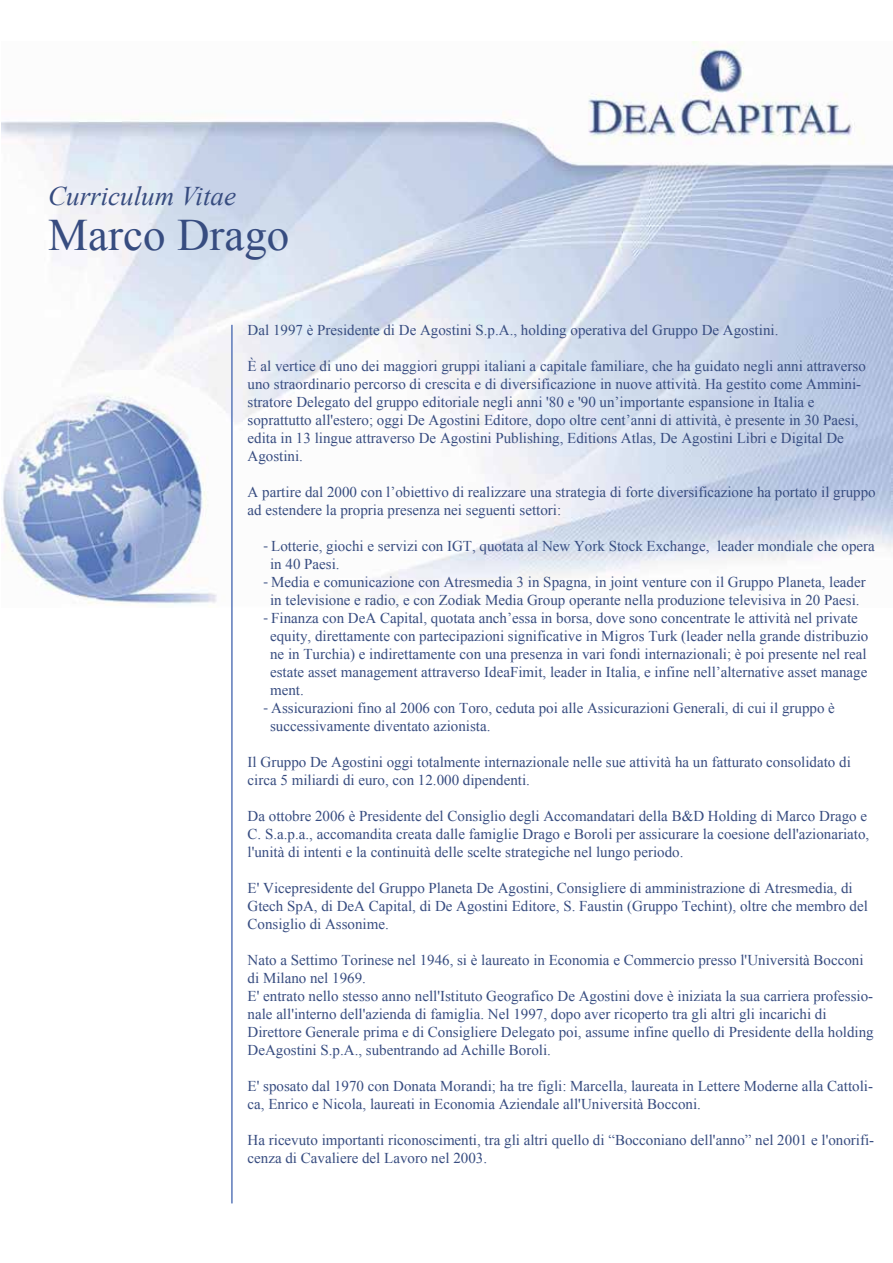
<style>
.page{position:relative;width:893px;height:1263px;background:#fff}
.page>*{position:absolute;margin:0;border:0;box-sizing:border-box;transform-origin:0 0}
.t1{font:45px "Times New Roman";color:#374c80}
.t2{font:italic 27px "Times New Roman";color:#374c80}
.t3{font:15px/18px "Times New Roman";color:#374c80}
.s1{font-family:"Myriad Pro"}
</style>
<div class="page">
<img style="left:2px;top:42px;width:891px;height:562px">
<hr style="left:231px;top:325px;width:2px;height:878px;background:#5a78b9">
<h2 class="t2" style="left:48px;top:177px;width:189px">Curriculum Vitae</h2>
<h1 class="t1" style="left:48px;top:205px;width:243px">Marco Drago</h1>
<p class="t3" style="left:248px;top:321px;width:532px">Dal 1997 è Presidente di De Agostini S.p.A., holding operativa del Gruppo De Agostini.</p>
<p class="t3" style="left:248px;top:357px;width:620px">È al vertice di uno dei maggiori gruppi italiani a capitale familiare, che ha guidato negli anni attraverso uno straordinario percorso di crescita e di diversificazione in nuove attività. Ha gestito come Ammini&shy;stratore Delegato del gruppo editoriale negli anni '80 e '90 un’importante espansione in Italia e soprattutto all'estero; oggi De Agostini Editore, dopo oltre cent’anni di attività, è presente in 30 Paesi, edita in 13 lingue attraverso De Agostini Publishing, Editions Atlas, De Agostini Libri e Digital De Agostini.</p>
<p class="t3" style="left:248px;top:483px;width:630px">A partire dal 2000 con l’obiettivo di realizzare una strategia di forte diversificazione ha portato il gruppo ad estendere la propria presenza nei seguenti settori:</p>
<p class="t3" style="left:270px;top:537px;width:606px;text-indent:-7px"><span class="s1">-</span> Lotterie, giochi e servizi con IGT, quotata al New York Stock Exchange, leader mondiale che opera in 40 Paesi.</p>
<p class="t3" style="left:263px;top:573px;width:604px;text-align:center"><span class="s1">-</span> Media e comunicazione con Atresmedia 3 in Spagna, in joint venture con il Gruppo Planeta, leader in televisione e radio, e con Zodiak Media Group operante nella produzione televisiva in 20 Paesi.</p>
<p class="t3" style="left:270px;top:609px;width:600px;text-indent:-7px"><span class="s1">-</span> Finanza con DeA Capital, quotata anch’essa in borsa, dove sono concentrate le attività nel private equity, direttamente con partecipazioni significative in Migros Turk (leader nella grande distribuzio ne in Turchia) e indirettamente con una presenza in vari fondi internazionali; è poi presente nel real estate asset management attraverso IdeaFimit, leader in Italia, e infine nell’alternative asset manage ment.</p>
<p class="t3" style="left:270px;top:699px;width:566px;text-indent:-7px"><span class="s1">-</span> Assicurazioni fino al 2006 con Toro, ceduta poi alle Assicurazioni Generali, di cui il gruppo è successivamente diventato azionista.</p>
<p class="t3" style="left:248px;top:753px;width:605px">Il Gruppo De Agostini oggi totalmente internazionale nelle sue attività ha un fatturato consolidato di circa 5 miliardi di euro, con 12.000 dipendenti.</p>
<p class="t3" style="left:248px;top:807px;width:623px">Da ottobre 2006 è Presidente del Consiglio degli Accomandatari della B&amp;D Holding di Marco Drago e<br>C. S.a.p.a., accomandita creata dalle famiglie Drago e Boroli per assicurare la coesione dell'azionariato, l'unità di intenti e la continuità delle scelte strategiche nel lungo periodo.</p>
<p class="t3" style="left:248px;top:879px;width:622px">E' Vicepresidente del Gruppo Planeta De Agostini, Consigliere di amministrazione di Atresmedia, di<br>Gtech SpA, di DeA Capital, di De Agostini Editore, S. Faustin (Gruppo Techint), oltre che membro del<br>Consiglio di Assonime.</p>
<p class="t3" style="left:248px;top:951px;width:628px">Nato a Settimo Torinese nel 1946, si è laureato in Economia e Commercio presso l'Università Bocconi di Milano nel 1969.<br>E' entrato nello stesso anno nell'Istituto Geografico De Agostini dove è iniziata la sua carriera professio&shy;nale all'interno dell'azienda di famiglia. Nel 1997, dopo aver ricoperto tra gli altri gli incarichi di Direttore Generale prima e di Consigliere Delegato poi, assume infine quello di Presidente della holding DeAgostini S.p.A., subentrando ad Achille Boroli.</p>
<p class="t3" style="left:248px;top:1077px;width:627px">E' sposato dal 1970 con Donata Morandi; ha tre figli: Marcella, laureata in Lettere Moderne alla Cattoli&shy;ca, Enrico e Nicola, laureati in Economia Aziendale all'Università Bocconi.</p>
<p class="t3" style="left:248px;top:1131px;width:628px">Ha ricevuto importanti riconoscimenti, tra gli altri quello di “Bocconiano dell'anno” nel 2001 e l'onorifi&shy;cenza di Cavaliere del Lavoro nel 2003.</p>
</div>
